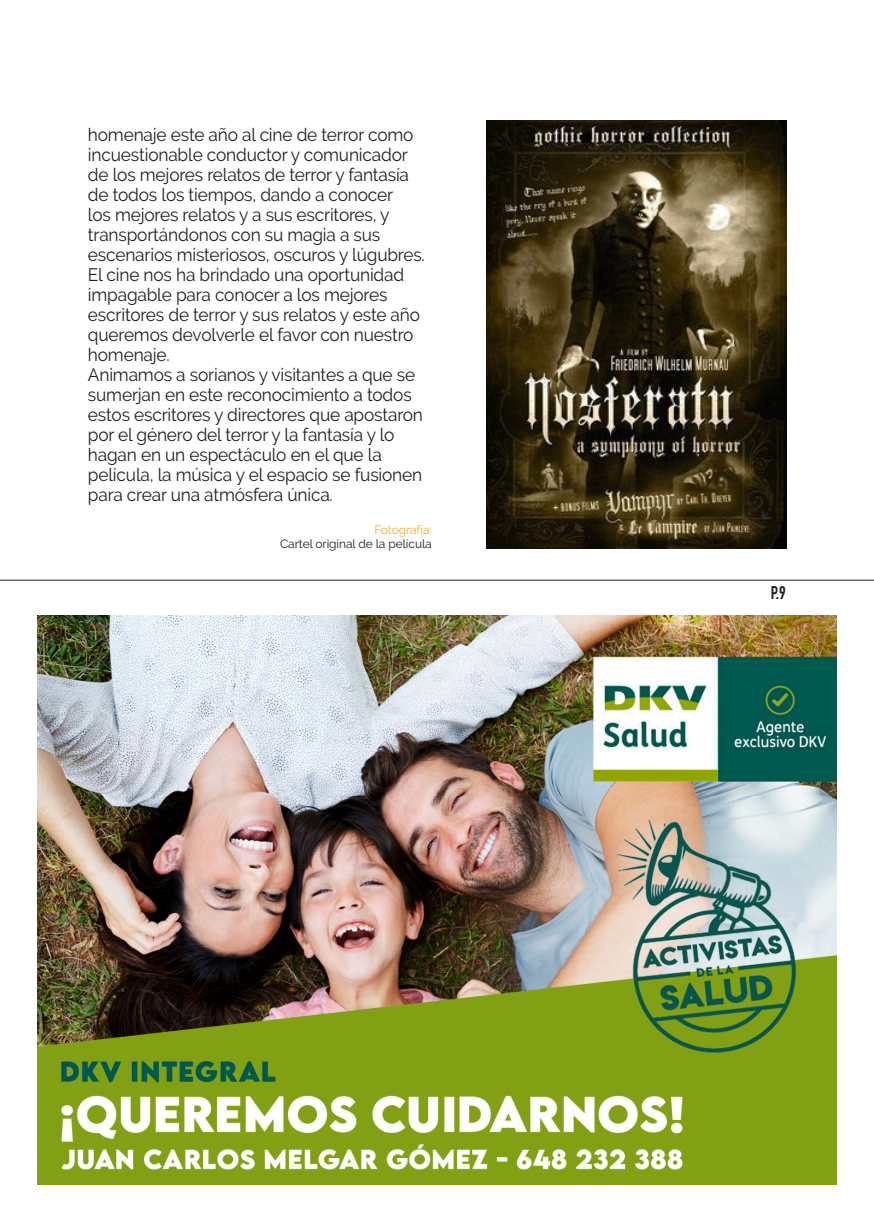
<style>
.page{position:relative;width:874px;height:1225px;background:#fff}
.page>*{position:absolute;margin:0;border:0;box-sizing:border-box;transform-origin:0 0}
.TEXTO1{font:18px/20px "Raleway";letter-spacing:-.01em;color:#231f20;scale:.96 1}
.t1{font:700 18px "DIN Condensed";color:#231f20}
.TEXTO1-2{font:12px "Raleway";letter-spacing:-.005em;color:#231f20}
.TEXTO1-3{font:12px "Raleway";letter-spacing:-.01em;color:#faab1a}
</style>
<div class="page">
<hr style="left:0;top:580px;width:873px;height:1px;background:#231f20">
<img style="left:486px;top:121px;width:299px;height:427px">
<img style="left:37px;top:616px;width:799px;height:568px">
<p class="TEXTO1" style="left:88px;top:124px;width:352px">homenaje este año al cine de terror como incuestionable conductor y comunicador de los mejores relatos de terror y fantasía de todos los tiempos, dando a conocer<br>los mejores relatos y a sus escritores, y transportándonos con su magia a sus escenarios misteriosos, oscuros y lúgubres.</p>
<p class="TEXTO1" style="left:88px;top:264px;width:347px">El cine nos ha brindado una oportunidad impagable para conocer a los mejores escritores de terror y sus relatos y este año queremos devolverle el favor con nuestro homenaje.</p>
<p class="TEXTO1" style="left:88px;top:364px;width:350px">Animamos a sorianos y visitantes a que se sumerjan en este reconocimiento a todos estos escritores y directores que apostaron por el género del terror y la fantasía y lo hagan en un espectáculo en el que la película, la música y el espacio se fusionen para crear una atmósfera única.</p>
<p class="TEXTO1-3" style="left:374px;top:522px;width:59px">Fotografía:</p>
<p class="TEXTO1-2" style="left:280px;top:536px;width:153px">Cartel original de la película</p>
<p class="t1" style="left:770px;top:582px;width:17px">P.9</p>
</div>
